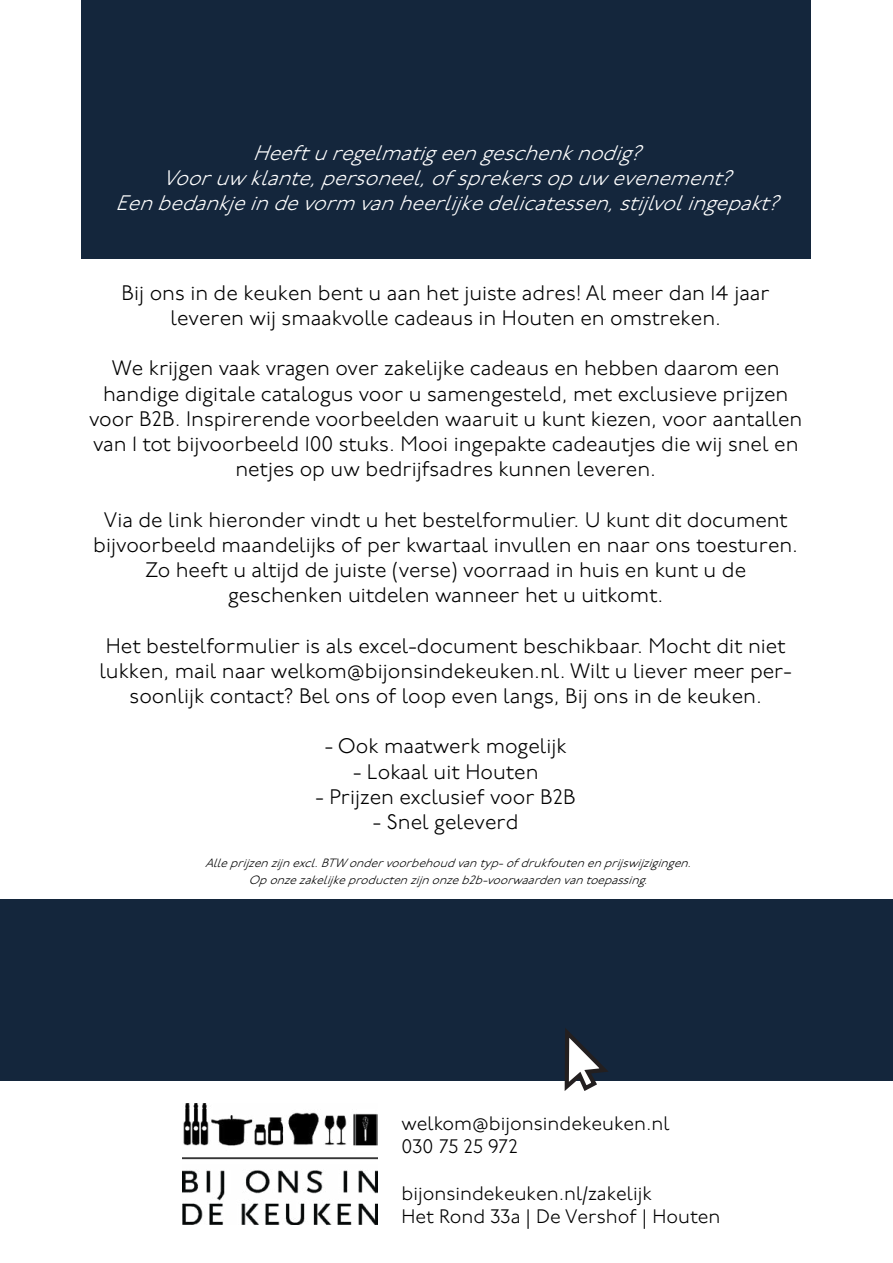
<style>
.page{position:relative;width:893px;height:1263px;background:#fff}
.page>*{position:absolute;margin:0;border:0;box-sizing:border-box;transform-origin:0 0}
.t1{font:300 21px/25.2px "P22 Underground";color:#000;text-align:center}
.t2{font:italic 300 21px/25.2px "P22 Underground";color:#fff;text-align:center}
.t3{font:300 19.5px/23.4px "P22 Underground";color:#000}
.t4{font:italic 300 12px/16.5px "P22 Underground";color:#000;text-align:center}
</style>
<div class="page">
<div style="left:0;top:899px;width:893px;height:181px;background:#14263c"></div>
<div style="left:82px;top:0;width:729px;height:258px;background:#14263c"></div>
<img style="left:183px;top:1103px;width:195px;height:121px">
<svg style="left:564px;top:1028px;width:45px;height:63px"></svg>
<p class="t2" style="left:116px;top:141px;width:673px">Heefturegelmatigeengeschenknodig?<br>Vooruwklante,personeel,ofsprekersopuwevenement?<br>Eenbedankjeindevorm vanheerlij kedelicatessen,stijlvolingepakt?</p>
<p class="t1" style="left:122px;top:281px;width:650px">Bij ons in de keuken bent u aan het juiste adres! Al meer dan 14 jaar leveren wij smaakvolle cadeaus in Houten en omstreken.</p>
<p class="t1" style="left:89px;top:356px;width:715px">We krijgen vaak vragen over zakelijke cadeaus en hebben daarom een handige digitale catalogus voor u samengesteld, met exclusieve prijzen voor B2B. Inspirerende voorbeelden waaruit u kunt kiezen, voor aantallen van 1 tot bijvoorbeeld 100 stuks. Mooi ingepakte cadeautjes die wij snel en netjes op uw bedrijfsadres kunnen leveren.</p>
<p class="t1" style="left:93px;top:508px;width:706px">Via de link hieronder vindt u het bestelformulier. U kunt dit document bijvoorbeeld maandelijks of per kwartaal invullen en naar ons toesturen.<br>Zo heeft u altijd de juiste (verse) voorraad in huis en kunt u de geschenken uitdelen wanneer het u uitkomt.</p>
<p class="t1" style="left:100px;top:634px;width:694px">Het bestelformulier is als excel-document beschikbaar. Mocht dit niet lukken, mail naar welkom@bijonsindekeuken.nl. Wilt u liever meer per&shy;soonlijk contact? Bel ons of loop even langs, Bij ons in de keuken.</p>
<p class="t1" style="left:325px;top:734px;width:244px">- Ook maatwerk mogelijk</p>
<p class="t1" style="left:353px;top:760px;width:187px">- Lokaal uit Houten</p>
<p class="t1" style="left:316px;top:785px;width:262px">- Prijzen exclusief voor B2B</p>
<p class="t1" style="left:373px;top:810px;width:147px">- Snel geleverd</p>
<p class="t4" style="left:205px;top:855px;width:493px">Alleprijzenzijnexcl.BTW ondervoorbehoudvantyp-ofdrukfoutenenprijswijzigingen.<br>Oponzezakelijkeproductenzijnonzeb2b-voorwaardenvantoepassing.</p>
<p class="t3" style="left:401px;top:1112px;width:270px">welkom@bijonsindekeuken.nl<br>030 75 25 972</p>
<p class="t3" style="left:401px;top:1182px;width:320px">bijonsindekeuken.nl/zakelijk<br>Het Rond 33a | De Vershof | Houten</p>
</div>
